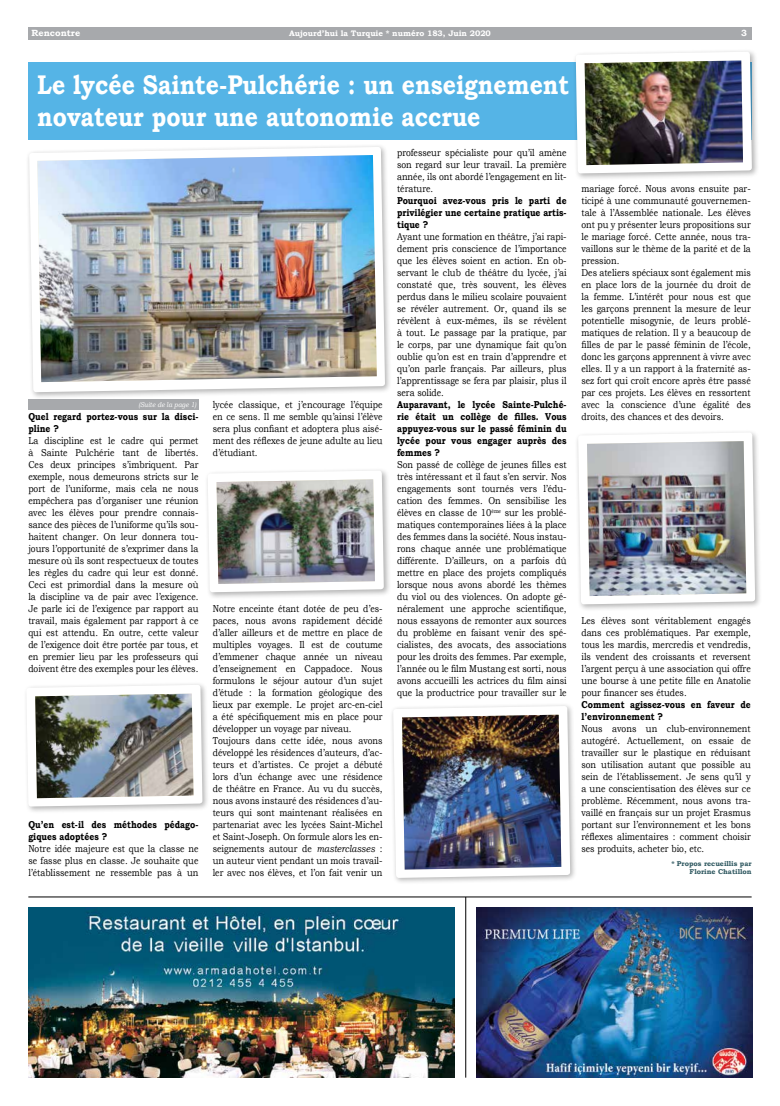
<style>
.page{position:relative;width:780px;height:1106px;background:#fff}
.page>*{position:absolute;margin:0;border:0;box-sizing:border-box;transform-origin:0 0}
.t1{font:700 27px/32px "Bookman Old Style";color:#fff;scale:.85 1}
.t2{font:10px/12px "Bookman Old Style";color:#000;text-align:justify;scale:.85 1}
.t3{font:700 10px/12px "Bookman Old Style";color:#000;scale:.85 1}
.t4{font:700 9px "Bookman Old Style";color:#fff}
.t5{font:700 8px "Bookman Old Style";color:#fff}
.t6{font:700 7px/8.4px "Bookman Old Style";color:#305961;text-align:right}
.t7{font:italic 7px "Bookman Old Style";color:#fff;scale:.9 1}
.s1{font-style:italic}
</style>
<div class="page">
<div style="left:28px;top:27px;width:723px;height:13px;background:#a7a9ac"></div>
<div style="left:28px;top:399px;width:170px;height:10px;background:#a7a9ac"></div>
<div style="left:28px;top:62px;width:723px;height:78px;background:#55b4e6"></div>
<div style="left:26px;top:143px;width:366px;height:256px;background:#000;opacity:.3"></div>
<svg style="left:29px;top:147px;width:356px;height:245px"></svg>
<img style="left:37px;top:155px;width:340px;height:227px">
<div style="left:572px;top:48px;width:187px;height:133px;background:#000;opacity:.3"></div>
<div style="left:23px;top:681px;width:187px;height:132px;background:#000;opacity:.3"></div>
<div style="left:204px;top:467px;width:187px;height:132px;background:#000;opacity:.3"></div>
<div style="left:389px;top:702px;width:188px;height:183px;background:#000;opacity:.3"></div>
<div style="left:574px;top:429px;width:188px;height:183px;background:#000;opacity:.3"></div>
<svg style="left:575px;top:52px;width:176px;height:121px"></svg>
<img style="left:584px;top:60px;width:159px;height:105px">
<svg style="left:26px;top:685px;width:176px;height:121px"></svg>
<img style="left:35px;top:693px;width:158px;height:105px">
<svg style="left:208px;top:470px;width:176px;height:122px"></svg>
<img style="left:216px;top:479px;width:159px;height:105px">
<svg style="left:393px;top:706px;width:177px;height:172px"></svg>
<img style="left:402px;top:714px;width:159px;height:155px">
<svg style="left:578px;top:432px;width:177px;height:172px"></svg>
<img style="left:587px;top:441px;width:159px;height:155px">
<hr style="left:28px;top:896px;width:723px;height:1px;background:#000">
<hr style="left:465px;top:897px;width:1px;height:180px;background:#000">
<img style="left:28px;top:907px;width:426px;height:170px">
<img style="left:476px;top:907px;width:276px;height:170px">
<p class="t4" style="left:31px;top:26px;width:50px">Rencontre</p>
<p class="t5" style="left:289px;top:27px;width:203px">Aujourd’hui la Turquie * numéro 183, Juin 2020</p>
<p class="t4" style="left:741px;top:26px;width:7px">3</p>
<h1 class="t1" style="left:37px;top:68px;width:627px">Le lycée Sainte-Pulchérie : un enseignement novateur pour une autonomie accrue</h1>
<p class="t7" style="left:138px;top:399px;width:66px">(Suite de la page 1)</p>
<p class="t3" style="left:28px;top:410px;width:202px">Quel regard portez-vous sur la disci&shy;pline ?</p>
<p class="t2" style="left:28px;top:435px;width:202px">La discipline est le cadre qui permet à Sainte Pulchérie tant de libertés.<br>Ces deux principes s’imbriquent. Par exemple, nous demeurons stricts sur le port de l’uniforme, mais cela ne nous empêchera pas d’organiser une réunion avec les élèves pour prendre connais&shy;sance des pièces de l’uniforme qu’ils sou&shy;haitent changer. On leur donnera tou&shy;jours l’opportunité de s’exprimer dans la mesure où ils sont respectueux de toutes les règles du cadre qui leur est donné.<br>Ceci est primordial dans la mesure où la discipline va de pair avec l’exigence.<br>Je parle ici de l’exigence par rapport au travail, mais également par rapport à ce qui est attendu. En outre, cette valeur de l’exigence doit être portée par tous, et en premier lieu par les professeurs qui doivent être des exemples pour les élèves.</p>
<p class="t3" style="left:28px;top:818px;width:201px">Qu’en est-il des méthodes pédago&shy;giques adoptées ?</p>
<p class="t2" style="left:28px;top:843px;width:202px">Notre idée majeure est que la classe ne se fasse plus en classe. Je souhaite que l’établissement ne ressemble pas à un</p>
<p class="t2" style="left:213px;top:399px;width:201px">lycée classique, et j’encourage l’équipe en ce sens. Il me semble qu’ainsi l’élève sera plus confiant et adoptera plus aisé&shy;ment des réflexes de jeune adulte au lieu d’étudiant.</p>
<p class="t2" style="left:213px;top:603px;width:201px;text-align:left">Notre enceinte étant dotée de peu d’es&shy;paces, nous avons rapidement décidé d’aller ailleurs et de mettre en place de multiples voyages. Il est de coutume d’emmener chaque année un niveau d’enseignement en Cappadoce. Nous formulons le séjour autour d’un sujet d’étude : la formation géologique des lieux par exemple. Le projet arc-en-ciel a été spécifiquement mis en place pour développer un voyage par niveau.<br>Toujours dans cette idée, nous avons développé les résidences d’auteurs, d’ac&shy;teurs et d’artistes. Ce projet a débuté lors d’un échange avec une résidence de théâtre en France. Au vu du succès, nous avons instauré des résidences d’au&shy;teurs qui sont maintenant réalisées en partenariat avec les lycées Saint-Michel et Saint-Joseph. On formule alors les en&shy;seignements autour de <span class="s1">masterclasses</span> : un auteur vient pendant un mois travail&shy;ler avec nos élèves, et l’on fait venir un</p>
<p class="t2" style="left:397px;top:147px;width:201px">professeur spécialiste pour qu’il amène son regard sur leur travail. La première année, ils ont abordé l’engagement en lit&shy;térature.</p>
<p class="t3" style="left:397px;top:194px;width:201px;text-align:justify">Pourquoi avez-vous pris le parti de privilégier une certaine pratique artis&shy;tique ?</p>
<p class="t2" style="left:397px;top:231px;width:201px">Ayant une formation en théâtre, j’ai rapi&shy;dement pris conscience de l’importance que les élèves soient en action. En ob&shy;servant le club de théâtre du lycée, j’ai constaté que, très souvent, les élèves perdus dans le milieu scolaire pouvaient se révéler autrement. Or, quand ils se révèlent à eux-mêmes, ils se révèlent à tout. Le passage par la pratique, par le corps, par une dynamique fait qu’on oublie qu’on est en train d’apprendre et qu’on parle français. Par ailleurs, plus l’apprentissage se fera par plaisir, plus il sera solide.</p>
<p class="t3" style="left:397px;top:398px;width:201px;text-align:justify">Auparavant, le lycée Sainte-Pulché&shy;rie était un collège de filles. Vous appuyez-vous sur le passé féminin du lycée pour vous engager auprès des femmes ?</p>
<p class="t2" style="left:397px;top:459px;width:201px">Son passé de collège de jeunes filles est très intéressant et il faut s’en servir. Nos engagements sont tournés vers l’édu&shy;cation des femmes. On sensibilise les élèves en classe de 10<sup>ème</sup> sur les problé&shy;matiques contemporaines liées à la place des femmes dans la société. Nous instau&shy;rons chaque année une problématique différente. D’ailleurs, on a parfois dû mettre en place des projets compliqués lorsque nous avons abordé les thèmes du viol ou des violences. On adopte gé&shy;néralement une approche scientifique, nous essayons de remonter aux sources du problème en faisant venir des spé&shy;cialistes, des avocats, des associations pour les droits des femmes. Par exemple, l’année ou le film Mustang est sorti, nous avons accueilli les actrices du film ainsi que la productrice pour travailler sur le</p>
<p class="t2" style="left:581px;top:183px;width:201px;text-align:left">mariage forcé. Nous avons ensuite par&shy;ticipé à une communauté gouvernemen&shy;tale à l’Assemblée nationale. Les élèves ont pu y présenter leurs propositions sur le mariage forcé. Cette année, nous tra&shy;vaillons sur le thème de la parité et de la pression.<br>Des ateliers spéciaux sont également mis en place lors de la journée du droit de la femme. L’intérêt pour nous est que les garçons prennent la mesure de leur potentielle misogynie, de leurs problé&shy;matiques de relation. Il y a beaucoup de filles de par le passé féminin de l’école, donc les garçons apprennent à vivre avec elles. Il y a un rapport à la fraternité as&shy;sez fort qui croît encore après être passé par ces projets. Les élèves en ressortent avec la conscience d’une égalité des droits, des chances et des devoirs.</p>
<p class="t2" style="left:581px;top:615px;width:201px">Les élèves sont véritablement engagés dans ces problématiques. Par exemple, tous les mardis, mercredis et vendredis, ils vendent des croissants et reversent l’argent perçu à une association qui offre une bourse à une petite fille en Anatolie pour financer ses études.</p>
<p class="t3" style="left:581px;top:698px;width:201px">Comment agissez-vous en faveur de l’environnement ?</p>
<p class="t2" style="left:581px;top:723px;width:201px">Nous avons un club-environnement autogéré. Actuellement, on essaie de travailler sur le plastique en réduisant son utilisation autant que possible au sein de l’établissement. Je sens qu’il y a une conscientisation des élèves sur ce problème. Récemment, nous avons tra&shy;vaillé en français sur un projet Erasmus portant sur l’environnement et les bons réflexes alimentaires : comment choisir ses produits, acheter bio, etc.</p>
<p class="t6" style="left:671px;top:859px;width:82px">* Propos recueillis par<br>Florine Chatillon</p>
</div>
